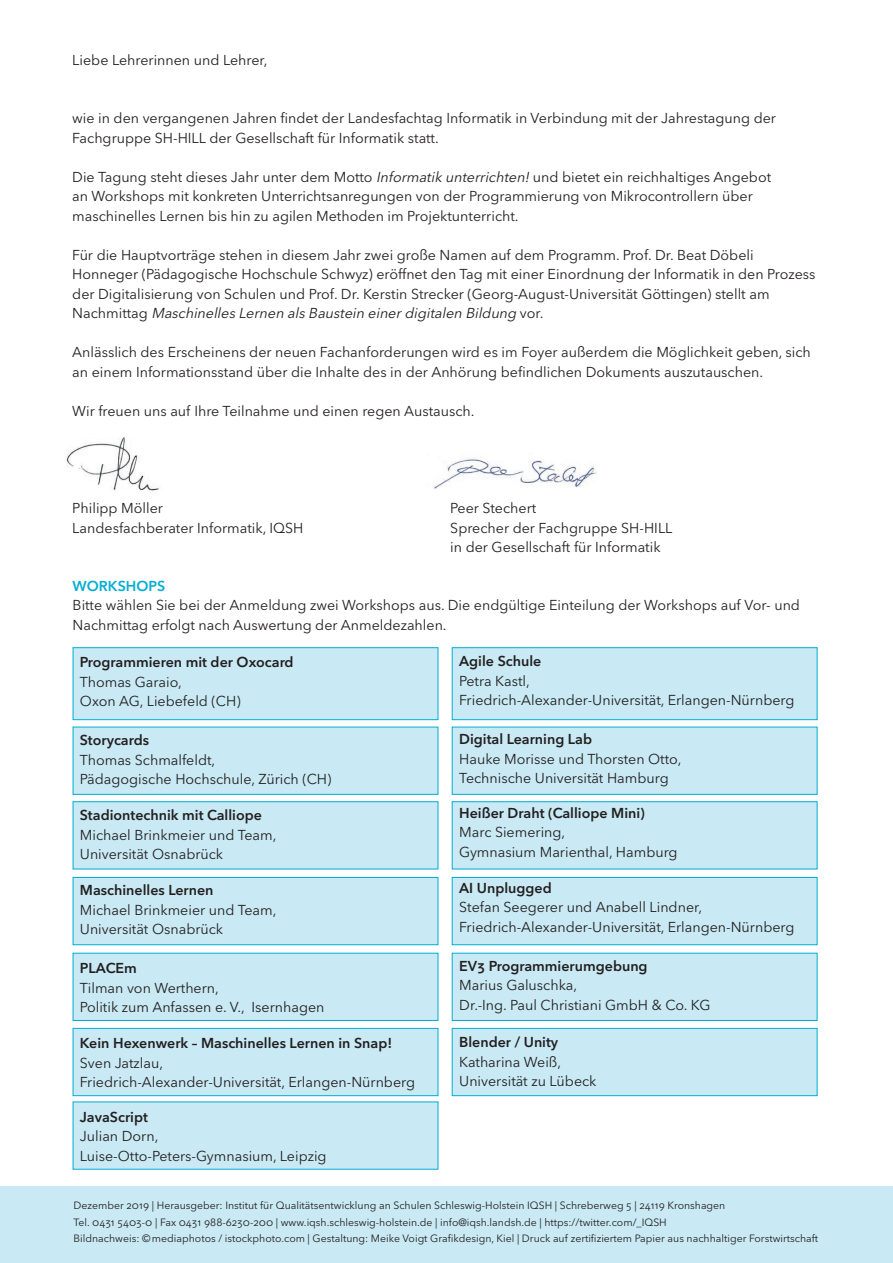
<style>
.page{position:relative;width:893px;height:1263px;background:#fff}
.page>*{position:absolute;margin:0;border:0;box-sizing:border-box;transform-origin:0 0}
.t1{font:14.25px/19.5px "Avenir Next LT Pro";color:#231f20}
.t2{font:600 14.25px "Avenir Next LT Pro";color:#231f20}
.t3{font:600 14.25px "Avenir Next LT Pro";color:#00aed3}
.t4{font:10.5px/16.5px "Avenir Next LT Pro";color:#231f20}
.s1{font-style:italic}
</style>
<div class="page">
<div style="left:0;top:1186px;width:893px;height:77px;background:#c9eaf4"></div>
<div style="left:73px;top:647px;width:365px;height:73px;background:#c9eaf4;border:1px solid #00aed3"></div>
<div style="left:452px;top:647px;width:365px;height:73px;background:#c9eaf4;border:1px solid #00aed3"></div>
<div style="left:73px;top:727px;width:365px;height:68px;background:#c9eaf4;border:1px solid #00aed3"></div>
<div style="left:452px;top:727px;width:365px;height:68px;background:#c9eaf4;border:1px solid #00aed3"></div>
<div style="left:73px;top:801px;width:365px;height:68px;background:#c9eaf4;border:1px solid #00aed3"></div>
<div style="left:452px;top:801px;width:365px;height:68px;background:#c9eaf4;border:1px solid #00aed3"></div>
<div style="left:73px;top:877px;width:365px;height:68px;background:#c9eaf4;border:1px solid #00aed3"></div>
<div style="left:452px;top:877px;width:365px;height:68px;background:#c9eaf4;border:1px solid #00aed3"></div>
<div style="left:73px;top:953px;width:365px;height:68px;background:#c9eaf4;border:1px solid #00aed3"></div>
<div style="left:452px;top:953px;width:365px;height:68px;background:#c9eaf4;border:1px solid #00aed3"></div>
<div style="left:73px;top:1028px;width:365px;height:68px;background:#c9eaf4;border:1px solid #00aed3"></div>
<div style="left:73px;top:1101px;width:365px;height:68px;background:#c9eaf4"></div>
<div style="left:452px;top:1028px;width:365px;height:68px;background:#c9eaf4;border:1px solid #00aed3"></div>
<img style="left:66px;top:437px;width:93px;height:54px">
<img style="left:434px;top:458px;width:163px;height:31px">
<p class="t1" style="left:72px;top:50px;width:197px">Liebe Lehrerinnen und Lehrer,</p>
<p class="t1" style="left:72px;top:109px;width:705px">wie in den vergangenen Jahren findet der Landesfachtag Informatik in Verbindung mit der Jahrestagung der<br>Fachgruppe SH-HILL der Gesellschaft für Informatik statt.</p>
<p class="t1" style="left:72px;top:167px;width:700px">Die Tagung steht dieses Jahr unter dem Motto <span class="s1">Informatik unterrichten!</span>und bietet ein reichhaltiges Angebot an Workshops mit konkreten Unterrichtsanregungen von der Programmierung von Mikrocontrollern über maschinelles Lernen bis hin zu agilen Methoden im Projektunterricht.</p>
<p class="t1" style="left:72px;top:245px;width:745px">Für die Hauptvorträge stehen in diesem Jahr zwei große Namen auf dem Programm. Prof. Dr. Beat Döbeli Honneger (Pädagogische Hochschule Schwyz) eröffnet den Tag mit einer Einordnung der Informatik in den Prozess der Digitalisierung von Schulen und Prof. Dr. Kerstin Strecker (Georg-August-Universität Göttingen) stellt am<br>N a c h m i tt a g <span class="s1">Maschinelles Lernen als Baustein einerdigitalen Bildung</span> v o r.</p>
<p class="t1" style="left:72px;top:343px;width:740px">Anlässlich des Erscheinens der neuen Fachanforderungen wird es im Foyer außerdem die Möglichkeit geben, sich an einem Informationsstand über die Inhalte des in der Anhörung befindlichen Dokuments auszutauschen.</p>
<p class="t1" style="left:72px;top:401px;width:404px">Wir freuen uns auf Ihre Teilnahme und einen regen Austausch.</p>
<p class="t1" style="left:72px;top:499px;width:92px">Philipp Möller</p>
<p class="t1" style="left:450px;top:499px;width:87px">Peer Stechert</p>
<p class="t1" style="left:72px;top:518px;width:233px">Landesfachberater Informatik, IQSH</p>
<p class="t1" style="left:450px;top:518px;width:224px">Sprecher der Fachgruppe SH-HILL in der Gesellschaft für Informatik</p>
<p class="t3" style="left:73px;top:577px;width:94px">WORKSHOPS</p>
<p class="t1" style="left:73px;top:595px;width:729px">Bitte wählen Sie bei der Anmeldung zwei Workshops aus. Die endgültige Einteilung der Workshops auf Vor- und<br>Nachmittag erfolgt nach Auswertung der Anmeldezahlen.</p>
<p class="t2" style="left:80px;top:654px;width:215px">Programmieren mit der Oxocard</p>
<p class="t1" style="left:80px;top:672px;width:162px">Thomas Garaio,<br>Oxon AG, Liebefeld (CH)</p>
<p class="t2" style="left:80px;top:732px;width:71px">Storycards</p>
<p class="t1" style="left:80px;top:750px;width:253px">Thomas Schmalfeldt,<br>Pädagogische Hochschule, Zürich (CH)</p>
<p class="t2" style="left:80px;top:806px;width:184px">Stadiontechnik mit Calliope</p>
<p class="t1" style="left:80px;top:825px;width:198px">Michael Brinkmeier und Team,<br>Universität Osnabrück</p>
<p class="t2" style="left:80px;top:881px;width:135px">Maschinelles Lernen</p>
<p class="t1" style="left:80px;top:900px;width:198px">Michael Brinkmeier und Team,<br>Universität Osnabrück</p>
<p class="t2" style="left:80px;top:959px;width:59px">PLACEm</p>
<p class="t1" style="left:80px;top:978px;width:246px">Tilman von Werthern,<br>Politik zum Anfassen e. V., Isernhagen</p>
<p class="t2" style="left:80px;top:1034px;width:314px">Kein Hexenwerk – Maschinelles Lernen in Snap!</p>
<p class="t1" style="left:80px;top:1053px;width:337px">Sven Jatzlau,<br>Friedrich-Alexander-Universität, Erlangen-Nürnberg</p>
<p class="t2" style="left:80px;top:1108px;width:70px">JavaScript</p>
<p class="t1" style="left:80px;top:1126px;width:248px">Julian Dorn,<br>Luise-Otto-Peters-Gymnasium, Leipzig</p>
<p class="t2" style="left:459px;top:653px;width:84px">Agile Schule</p>
<p class="t1" style="left:459px;top:671px;width:337px">Petra Kastl,<br>Friedrich-Alexander-Universität, Erlangen-Nürnberg</p>
<p class="t2" style="left:459px;top:731px;width:134px">Digital Learning Lab</p>
<p class="t1" style="left:459px;top:749px;width:224px">Hauke Morisse und Thorsten Otto,<br>Technische Universität Hamburg</p>
<p class="t2" style="left:459px;top:804px;width:187px">Heißer Draht (Calliope Mini)</p>
<p class="t1" style="left:459px;top:823px;width:220px">Marc Siemering,<br>Gymnasium Marienthal, Hamburg</p>
<p class="t2" style="left:459px;top:879px;width:94px">AI Unplugged</p>
<p class="t1" style="left:459px;top:898px;width:337px">Stefan Seegerer und Anabell Lindner,<br>Friedrich-Alexander-Universität, Erlangen-Nürnberg</p>
<p class="t2" style="left:459px;top:957px;width:190px">EV3 Programmierumgebung</p>
<p class="t1" style="left:459px;top:976px;width:253px">Marius Galuschka,<br>Dr.-Ing. Paul Christiani GmbH &amp; Co. KG</p>
<p class="t2" style="left:459px;top:1034px;width:101px">Blender / Unity</p>
<p class="t1" style="left:459px;top:1052px;width:139px">Katharina Weiß,<br>Universität zu Lübeck</p>
<p class="t4" style="left:74px;top:1197px;width:746px">Dezember 2019 | Herausgeber: Institut für Qualitätsentwicklung an Schulen Schleswig-Holstein IQSH | Schreberweg 5 | 24119 Kronshagen<br>Tel. 0431 5403-0 | Fax 0431 988-6230-200 | www.iqsh.schleswig-holstein.de | info@iqsh.landsh.de | https://twitter.com/_IQSH<br>Bildnachweis: © mediaphotos / istockphoto.com | Gestaltung: Meike Voigt Grafikdesign, Kiel | Druck auf zertifiziertem Papier aus nachhaltiger Forstwirtschaft</p>
</div>
